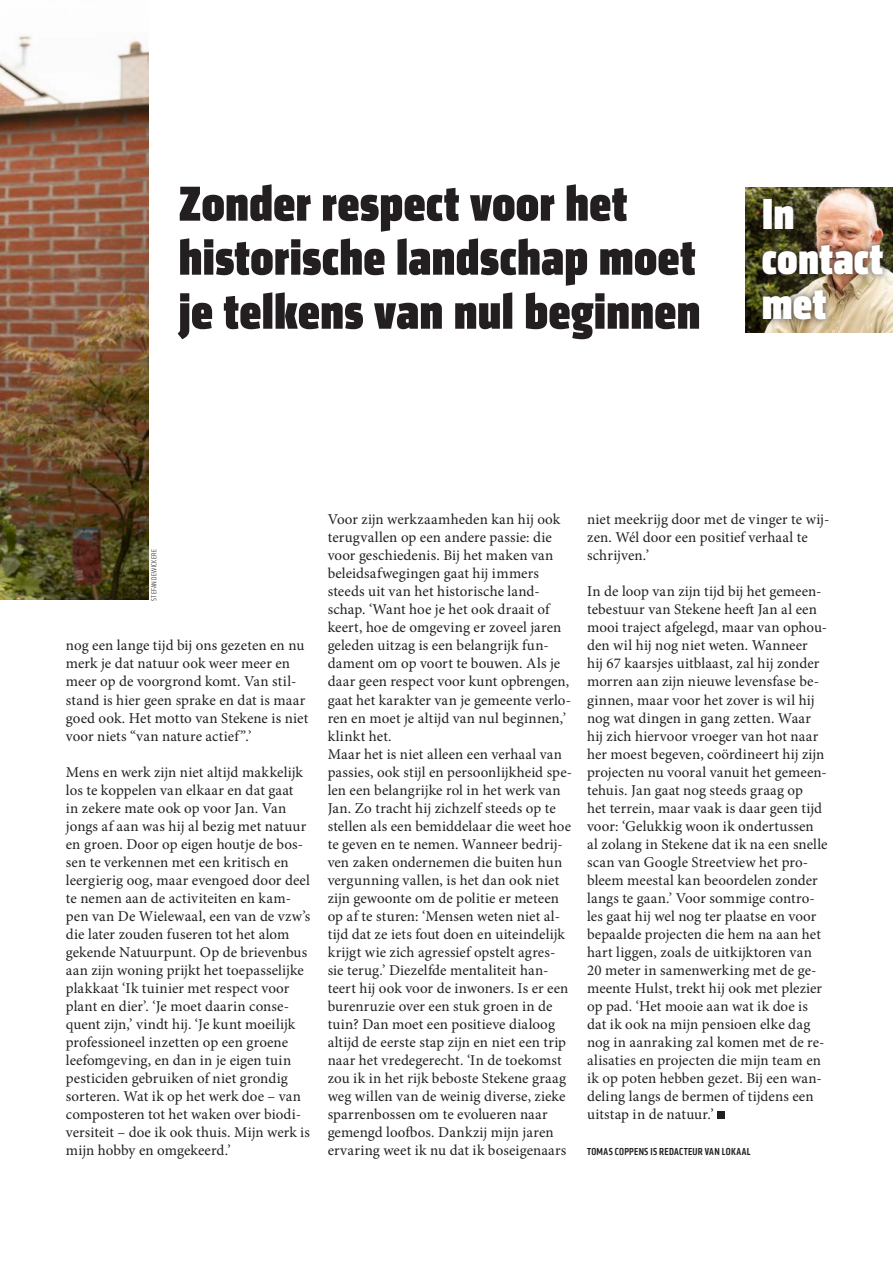
<style>
.page{position:relative;width:893px;height:1263px;background:#fff}
.page>*{position:absolute;margin:0;border:0;box-sizing:border-box;transform-origin:0 0}
._2020-Titel_artikel{font:900 condensed 51px/54px "Klavika Display";letter-spacing:.005em;color:#231f20}
._2020-Titels_artikel{font:900 condensed 45px/45px "Klavika Display";letter-spacing:.005em;color:#fff}
._2020_Body_minion_10{font:15px/18px "Minion Pro";letter-spacing:.005em;color:#231f20}
._2018_Vrije_Wil_body{font:500 10.5px "Klavika Condensed";letter-spacing:.025em;color:#231f20}
._2020_Fotograaf_naas{font:300 7.5px "Klavika Condensed";letter-spacing:.035em;color:#231f20}
</style>
<div class="page">
<img style="left:746px;top:188px;width:147px;height:144px">
<div style="left:717px;top:1111px;width:7px;height:7px;background:#231f20"></div>
<div style="left:755px;top:191px;width:136px;height:137px;background:#231f20;opacity:.75"></div>
<img style="left:0;top:33px;width:149px;height:566px">
<p class="_2020-Titel_artikel" style="left:179px;top:179px;width:523px">Zonder respect voor het historische landschap moet je telkens van nul beginnen</p>
<p class="_2020-Titels_artikel" style="left:762px;top:193px;width:123px">In contact</p>
<p class="_2020-Titels_artikel" style="left:762px;top:283px;width:66px">met</p>
<p class="_2020_Fotograaf_naas" style="left:150px;top:601px;width:53px;rotate:-90deg">STEFAN DEWICKERE</p>
<p class="_2020_Body_minion_10" style="left:66px;top:637px;width:244px">nog een lange tijd bij ons gezeten en nu merk je dat natuur ook weer meer en meer op de voorgrond komt. Van stil&shy;stand is hier geen sprake en dat is maar goed ook. Het motto van Stekene is niet voor niets “van nature actief”.’</p>
<p class="_2020_Body_minion_10" style="left:66px;top:763px;width:246px">Mens en werk zijn niet altijd makkelijk los te koppelen van elkaar en dat gaat<br>in zekere mate ook op voor Jan. Van jongs af aan was hij al bezig met natuur en groen. Door op eigen houtje de bos&shy;sen te verkennen met een kritisch en leergierig oog, maar evengoed door deel te nemen aan de activiteiten en kam&shy;pen van De Wielewaal, een van de vzw’s die later zouden fuseren tot het alom gekende Natuurpunt. Op de brievenbus aan zijn woning prijkt het toepasselijke plakkaat ‘Ik tuinier met respect voor plant en dier’. ‘Je moet daarin conse&shy;quent zijn,’ vindt hij. ‘Je kunt moeilijk professioneel inzetten op een groene leefomgeving, en dan in je eigen tuin pesticiden gebruiken of niet grondig sorteren. Wat ik op het werk doe – van composteren tot het waken over biodi&shy;versiteit – doe ik ook thuis. Mijn werk is mijn hobby en omgekeerd.’</p>
<p class="_2020_Body_minion_10" style="left:328px;top:511px;width:245px">Voor zijn werkzaamheden kan hij ook terugvallen op een andere passie: die voor geschiedenis. Bij het maken van beleidsafwegingen gaat hij immers steeds uit van het historische land&shy;schap. ‘Want hoe je het ook draait of keert, hoe de omgeving er zoveel jaren geleden uitzag is een belangrijk fun&shy;dament om op voort te bouwen. Als je daar geen respect voor kunt opbrengen, gaat het karakter van je gemeente verlo&shy;ren en moet je altijd van nul beginnen,’ klinkt het.</p>
<p class="_2020_Body_minion_10" style="left:328px;top:745px;width:246px">Maar het is niet alleen een verhaal van passies, ook stijl en persoonlijkheid spe&shy;len een belangrijke rol in het werk van Jan. Zo tracht hij zichzelf steeds op te stellen als een bemiddelaar die weet hoe te geven en te nemen. Wanneer bedrij&shy;ven zaken ondernemen die buiten hun vergunning vallen, is het dan ook niet zijn gewoonte om de politie er meteen op af te sturen: ‘Mensen weten niet al&shy;tijd dat ze iets fout doen en uiteindelijk krijgt wie zich agressief opstelt agres&shy;sie terug.’ Diezelfde mentaliteit han&shy;teert hij ook voor de inwoners. Is er een burenruzie over een stuk groen in de tuin? Dan moet een positieve dialoog altijd de eerste stap zijn en niet een trip naar het vredegerecht. ‘In de toekomst zou ik in het rijk beboste Stekene graag weg willen van de weinig diverse, zieke sparrenbossen om te evolueren naar gemengd loofbos. Dankzij mijn jaren ervaring weet ik nu dat ik boseigenaars</p>
<p class="_2020_Body_minion_10" style="left:587px;top:511px;width:244px">niet meekrijg door met de vinger te wij&shy;zen. Wél door een positief verhaal te schrijven.’</p>
<p class="_2020_Body_minion_10" style="left:587px;top:583px;width:242px">In de loop van zijn tijd bij het gemeen&shy;tebestuur van Stekene heeft Jan al een mooi traject afgelegd, maar van ophou&shy;den wil hij nog niet weten. Wanneer hij 67 kaarsjes uitblaast, zal hij zonder morren aan zijn nieuwe levensfase be&shy;ginnen, maar voor het zover is wil hij nog wat dingen in gang zetten. Waar hij zich hiervoor vroeger van hot naar her moest begeven, coördineert hij zijn projecten nu vooral vanuit het gemeen&shy;tehuis. Jan gaat nog steeds graag op<br>het terrein, maar vaak is daar geen tijd voor: ‘Gelukkig woon ik ondertussen al zolang in Stekene dat ik na een snelle scan van Google Streetview het pro&shy;bleem meestal kan beoordelen zonder langs te gaan.’ Voor sommige contro&shy;les gaat hij wel nog ter plaatse en voor bepaalde projecten die hem na aan het hart liggen, zoals de uitkijktoren van 20 meter in samenwerking met de ge&shy;meente Hulst, trekt hij ook met plezier op pad. ‘Het mooie aan wat ik doe is dat ik ook na mijn pensioen elke dag nog in aanraking zal komen met de re&shy;alisaties en projecten die mijn team en ik op poten hebben gezet. Bij een wan&shy;deling langs de bermen of tijdens een uitstap in de natuur.’</p>
<p class="_2018_Vrije_Wil_body" style="left:587px;top:1144px;width:165px">TOMAS COPPENS IS REDACTEUR VAN LOKAAL</p>
</div>
